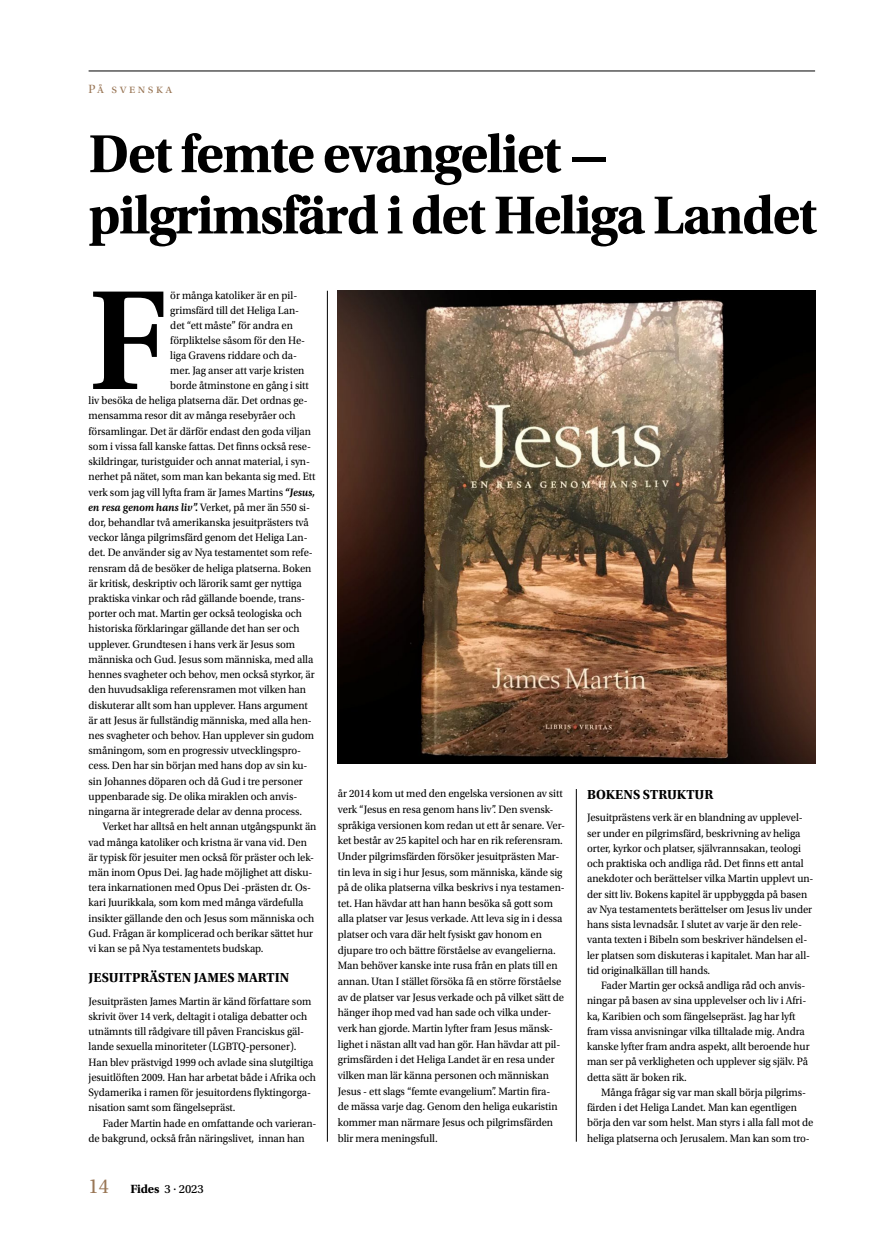
<style>
.page{position:relative;width:886px;height:1241px;background:#fff}
.page>*{position:absolute;margin:0;border:0;box-sizing:border-box;transform-origin:0 0}
.t1{font:600 149.12px "Utopia Std";color:#000;scale:.95 1}
.t2{font:700 56.25px/61.2px "Utopia Std";letter-spacing:-.03em;color:#000}
.t3{font:700 13.75px "Utopia Std";color:#000}
.t4{font:12.5px "Utopia Std Capt";color:#000}
.t5{font:12.5px "Utopia Std Subh";letter-spacing:.2em;color:#997655}
.t6{font:11.25px/15.2px "Utopia Std";letter-spacing:-.005em;color:#000;scale:.95 1}
.t7{font:italic 600 11.25px "Utopia Std";color:#000;scale:.95 1}
.s1{font-weight:600;font-style:italic}
.s2{font-weight:400;font-style:normal}
.s3{font-family:"Utopia Std";font-size:21.25px;color:#997655}
.s4{font-family:"Utopia Std";font-weight:700}
</style>
<div class="page">
<hr style="left:89px;top:71px;width:726px;height:1px;background:#000">
<hr style="left:327px;top:291px;width:1px;height:850px;background:#000">
<hr style="left:576px;top:788px;width:1px;height:353px;background:#000">
<img style="left:338px;top:290px;width:477px;height:473px">
<p class="t5" style="left:89px;top:83px;width:85px">På svenska</p>
<h2 class="t2" style="left:89px;top:124px;width:730px">Det femte evangeliet – pilgrimsfärd i det Heliga Landet</h2>
<h1 class="t1" style="left:89px;top:256px;width:85px">F</h1>
<p class="t6" style="left:170px;top:288px;width:135px">ör många katoliker är en pil-</p>
<p class="t6" style="left:170px;top:303px;width:137px">grimsfärd till det Heliga Lan-</p>
<p class="t6" style="left:170px;top:318px;width:131px">det “ett måste” för andra en</p>
<p class="t6" style="left:170px;top:333px;width:144px">förpliktelse såsom för den He-</p>
<p class="t6" style="left:170px;top:348px;width:135px">liga Gravens riddare och da-</p>
<p class="t6" style="left:170px;top:363px;width:143px">mer. Jag anser att varje kristen</p>
<p class="t6" style="left:170px;top:378px;width:147px">borde åtminstone en gång i sitt</p>
<p class="t6" style="left:89px;top:393px;width:232px">liv besöka de heliga platserna där. Det ordnas ge-</p>
<p class="t6" style="left:89px;top:408px;width:219px">mensamma resor dit av många resebyråer och</p>
<p class="t6" style="left:89px;top:423px;width:236px">församlingar. Det är därför endast den goda viljan</p>
<p class="t6" style="left:89px;top:439px;width:236px">som i vissa fall kanske fattas. Det finns också rese-</p>
<p class="t6" style="left:89px;top:454px;width:235px">skildringar, turistguider och annat material, i syn-</p>
<p class="t6" style="left:89px;top:469px;width:240px">nerhet på nätet, som man kan bekanta sig med. Ett</p>
<p class="t6" style="left:89px;top:484px;width:242px">verk som jag vill lyfta fram är James Martins <span class="s1">“Jesus,</span></p>
<p class="t7" style="left:89px;top:500px;width:235px">en resa genom hans liv”. <span class="s2">Verket, på mer än 550 si-</span></p>
<p class="t6" style="left:89px;top:515px;width:233px">dor, behandlar två amerikanska jesuitprästers två</p>
<p class="t6" style="left:89px;top:530px;width:232px">veckor långa pilgrimsfärd genom det Heliga Lan-</p>
<p class="t6" style="left:89px;top:545px;width:237px">det. De använder sig av Nya testamentet som refe-</p>
<p class="t6" style="left:89px;top:560px;width:236px">rensram då de besöker de heliga platserna. Boken</p>
<p class="t6" style="left:89px;top:575px;width:226px">är kritisk, deskriptiv och lärorik samt ger nyttiga</p>
<p class="t6" style="left:89px;top:591px;width:229px">praktiska vinkar och råd gällande boende, trans-</p>
<p class="t6" style="left:89px;top:606px;width:226px">porter och mat. Martin ger också teologiska och</p>
<p class="t6" style="left:89px;top:621px;width:224px">historiska förklaringar gällande det han ser och</p>
<p class="t6" style="left:89px;top:636px;width:219px">upplever. Grundtesen i hans verk är Jesus som</p>
<p class="t6" style="left:89px;top:651px;width:238px">människa och Gud. Jesus som människa, med alla</p>
<p class="t6" style="left:89px;top:667px;width:240px">hennes svagheter och behov, men också styrkor, är</p>
<p class="t6" style="left:89px;top:682px;width:230px">den huvudsakliga referensramen mot vilken han</p>
<p class="t6" style="left:89px;top:697px;width:232px">diskuterar allt som han upplever. Hans argument</p>
<p class="t6" style="left:89px;top:712px;width:236px">är att Jesus är fullständig människa, med alla hen-</p>
<p class="t6" style="left:89px;top:727px;width:239px">nes svagheter och behov. Han upplever sin gudom</p>
<p class="t6" style="left:89px;top:743px;width:225px">småningom, som en progressiv utvecklingspro-</p>
<p class="t6" style="left:89px;top:758px;width:232px">cess. Den har sin början med hans dop av sin ku-</p>
<p class="t6" style="left:89px;top:773px;width:227px">sin Johannes döparen och då Gud i tre personer</p>
<p class="t6" style="left:89px;top:788px;width:221px">uppenbarade sig. De olika miraklen och anvis-</p>
<p class="t6" style="left:89px;top:803px;width:226px">ningarna är integrerade delar av denna process.</p>
<p class="t6" style="left:103px;top:819px;width:226px">Verket har alltså en helt annan utgångspunkt än</p>
<p class="t6" style="left:89px;top:834px;width:231px">vad många katoliker och kristna är vana vid. Den</p>
<p class="t6" style="left:89px;top:849px;width:239px">är typisk för jesuiter men också för präster och lek-</p>
<p class="t6" style="left:89px;top:864px;width:237px">män inom Opus Dei. Jag hade möjlighet att disku-</p>
<p class="t6" style="left:89px;top:879px;width:236px">tera inkarnationen med Opus Dei -prästen dr. Os-</p>
<p class="t6" style="left:89px;top:895px;width:228px">kari Juurikkala, som kom med många värdefulla</p>
<p class="t6" style="left:89px;top:910px;width:239px">insikter gällande den och Jesus som människa och</p>
<p class="t6" style="left:89px;top:925px;width:238px">Gud. Frågan är komplicerad och berikar sättet hur</p>
<p class="t6" style="left:89px;top:940px;width:186px">vi kan se på Nya testamentets budskap.</p>
<p class="t3" style="left:89px;top:969px;width:202px">JESUITPRÄSTEN JAMES MARTIN</p>
<p class="t6" style="left:89px;top:993px;width:241px">Jesuitprästen James Martin är känd författare som skrivit över 14 verk, deltagit i otaliga debatter och utnämnts till rådgivare till påven Franciskus gäl&shy;lande sexuella minoriteter (LGBTQ-personer).<br>Han blev prästvigd 1999 och avlade sina slutgiltiga jesuitlöften 2009. Han har arbetat både i Afrika och Sydamerika i ramen för jesuitordens flyktingorga&shy;nisation samt som fängelsepräst.</p>
<p class="t6" style="left:89px;top:1115px;width:241px;text-indent:14px">Fader Martin hade en omfattande och varieran&shy;de bakgrund, också från näringslivet, innan han</p>
<p class="t4" style="left:89px;top:1181px;width:117px"><span class="s3">14</span> <span class="s4">Fides</span> 3 . 2023</p>
<p class="t6" style="left:338px;top:785px;width:241px;line-height:15.6px">år 2014 kom ut med den engelska versionen av sitt verk “Jesus en resa genom hans liv”. Den svensk&shy;språkiga versionen kom redan ut ett år senare. Ver&shy;ket består av 25 kapitel och har en rik referensram.<br>Under pilgrimsfärden försöker jesuitprästen Mar&shy;tin leva in sig i hur Jesus, som människa, kände sig på de olika platserna vilka beskrivs i nya testamen&shy;tet. Han hävdar att han hann besöka så gott som alla platser var Jesus verkade. Att leva sig in i dessa platser och vara där helt fysiskt gav honom en djupare tro och bättre förståelse av evangelierna.<br>Man behöver kanske inte rusa från en plats till en annan. Utan I stället försöka få en större förståelse av de platser var Jesus verkade och på vilket sätt de hänger ihop med vad han sade och vilka under&shy;verk han gjorde. Martin lyfter fram Jesus mänsk&shy;lighet i nästan allt vad han gör. Han hävdar att pil&shy;grimsfärden i det Heliga Landet är en resa under vilken man lär känna personen och människan Jesus - ett slags “femte evangelium”. Martin fira-<br>de mässa varje dag. Genom den heliga eukaristin kommer man närmare Jesus och pilgrimsfärden blir mera meningsfull.</p>
<p class="t3" style="left:587px;top:786px;width:128px">BOKENS STRUKTUR</p>
<p class="t6" style="left:587px;top:810px;width:240px">Jesuitprästens verk är en blandning av upplevel&shy;ser under en pilgrimsfärd, beskrivning av heliga orter, kyrkor och platser, självrannsakan, teologi och praktiska och andliga råd. Det finns ett antal anekdoter och berättelser vilka Martin upplevt un&shy;der sitt liv. Bokens kapitel är uppbyggda på basen av Nya testamentets berättelser om Jesus liv under hans sista levnadsår. I slutet av varje är den rele&shy;vanta texten i Bibeln som beskriver händelsen el&shy;ler platsen som diskuteras i kapitalet. Man har all&shy;tid originalkällan till hands.</p>
<p class="t6" style="left:587px;top:977px;width:236px;text-indent:14px">Fader Martin ger också andliga råd och anvis&shy;ningar på basen av sina upplevelser och liv i Afri&shy;ka, Karibien och som fängelsepräst. Jag har lyft fram vissa anvisningar vilka tilltalade mig. Andra kanske lyfter fram andra aspekt, allt beroende hur man ser på verkligheten och upplever sig själv. På detta sätt är boken rik.</p>
<p class="t6" style="left:587px;top:1084px;width:240px;text-indent:14px">Många frågar sig var man skall börja pilgrims&shy;färden i det Heliga Landet. Man kan egentligen börja den var som helst. Man styrs i alla fall mot de heliga platserna och Jerusalem. Man kan som tro-</p>
</div>
